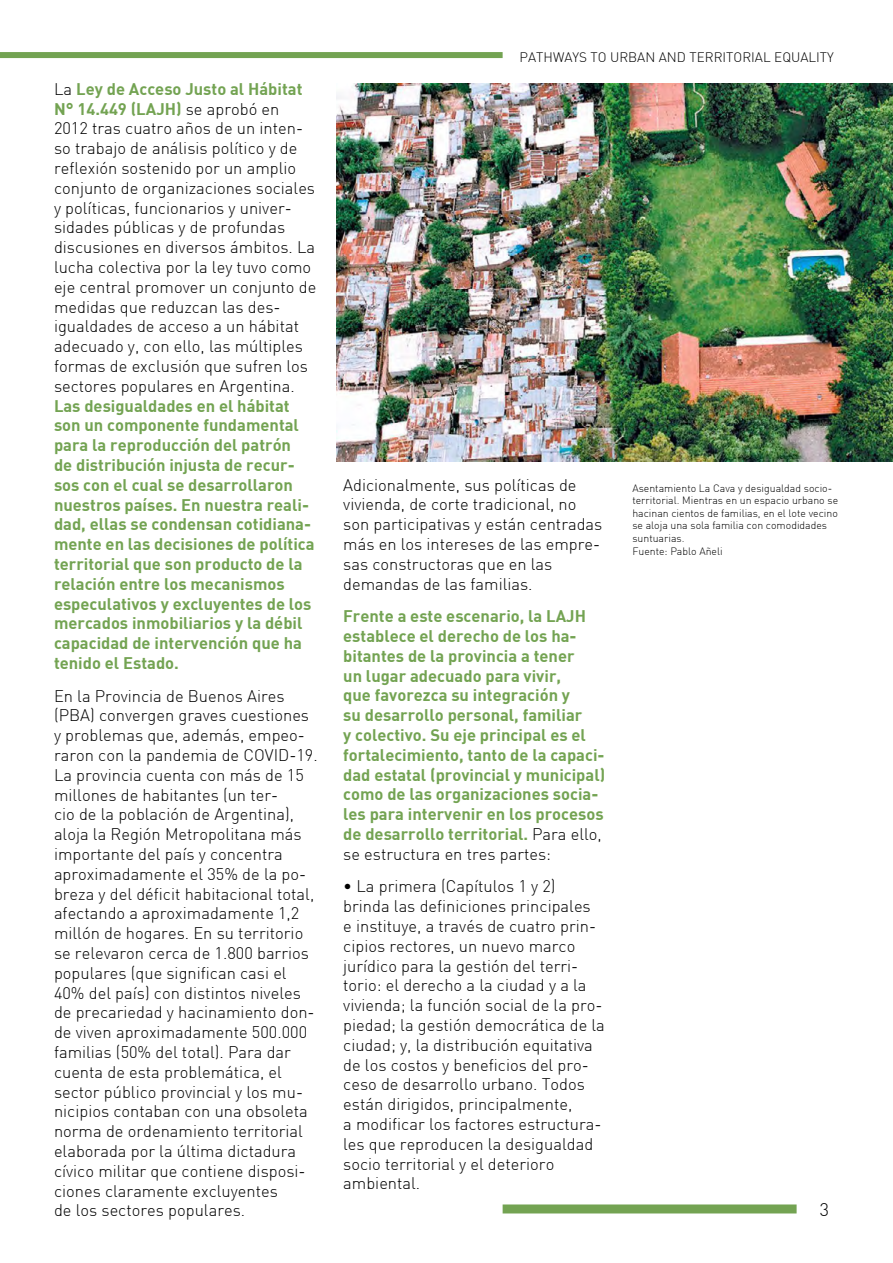
<style>
.page{position:relative;width:893px;height:1263px;background:#fff}
.page>*{position:absolute;margin:0;border:0;box-sizing:border-box;transform-origin:0 0}
.t1{font:300 18px "DIN";color:#000}
.t2{font:300 16.5px/19.8px "DIN";color:#000}
.t3{font:700 16.5px/19.8px "DIN";color:#73a352}
.t4{font:300 13.5px "DIN";color:#000}
.t5{font:300 10.5px/12.6px "DIN";color:#000}
.s1{font-weight:700;color:#73a352}
.s2{font-weight:300;color:#000}
</style>
<div class="page">
<div style="left:0;top:52px;width:503px;height:6px;background:#73a352"></div>
<div style="left:503px;top:1204px;width:294px;height:9px;background:#73a352"></div>
<img style="left:337px;top:84px;width:556px;height:377px">
<p class="t2" style="left:54px;top:79px;width:264px">La <span class="s1">Ley de Acceso Justo al Hábitat N° 14.449 (LAJH)</span> se aprobó en 2012 tras cuatro años de un inten&shy;so trabajo de análisis político y de reflexión sostenido por un amplio conjunto de organizaciones sociales y políticas, funcionarios y univer&shy;sidades públicas y de profundas discusiones en diversos ámbitos. La lucha colectiva por la ley tuvo como eje central promover un conjunto de medidas que reduzcan las des&shy;igualdades de acceso a un hábitat adecuado y, con ello, las múltiples formas de exclusión que sufren los sectores populares en Argentina.</p>
<p class="t3" style="left:54px;top:395px;width:262px">Las desigualdades en el hábitat son un componente fundamental para la reproducción del patrón<br>de distribución injusta de recur&shy;sos con el cual se desarrollaron nuestros países. En nuestra reali&shy;dad, ellas se condensan cotidiana&shy;mente en las decisiones de política territorial que son producto de la relación entre los mecanismos especulativos y excluyentes de los mercados inmobiliarios y la débil capacidad de intervención que ha tenido el Estado.</p>
<p class="t2" style="left:54px;top:686px;width:265px">En la Provincia de Buenos Aires (PBA) convergen graves cuestiones y problemas que, además, empeo&shy;raron con la pandemia de COVID-19.<br>La provincia cuenta con más de 15 millones de habitantes (un ter-<br>cio de la población de Argentina), aloja la Región Metropolitana más importante del país y concentra aproximadamente el 35% de la po&shy;breza y del déficit habitacional total, afectando a aproximadamente 1,2 millón de hogares. En su territorio se relevaron cerca de 1.800 barrios populares (que significan casi el 40% del país) con distintos niveles de precariedad y hacinamiento don&shy;de viven aproximadamente 500.000 familias (50% del total). Para dar cuenta de esta problemática, el sector público provincial y los mu&shy;nicipios contaban con una obsoleta norma de ordenamiento territorial elaborada por la última dictadura cívico militar que contiene disposi&shy;ciones claramente excluyentes<br>de los sectores populares.</p>
<p class="t4" style="left:520px;top:49px;width:316px">PATHWAYS TO URBAN AND TERRITORIAL EQUALITY</p>
<p class="t2" style="left:343px;top:475px;width:261px">Adicionalmente, sus políticas de vivienda, de corte tradicional, no son participativas y están centradas más en los intereses de las empre&shy;sas constructoras que en las demandas de las familias.</p>
<p class="t3" style="left:343px;top:606px;width:264px">Frente a este escenario, la LAJH establece el derecho de los ha&shy;bitantes de la provincia a tener<br>un lugar adecuado para vivir,<br>que favorezca su integración y<br>su desarrollo personal, familiar<br>y colectivo. Su eje principal es el fortalecimiento, tanto de la capaci&shy;dad estatal (provincial y municipal) como de las organizaciones socia&shy;les para intervenir en los procesos de desarrollo territorial. <span class="s2">Para ello, se estructura en tres partes:</span></p>
<p class="t2" style="left:343px;top:876px;width:263px">• La primera (Capítulos 1 y 2) brinda las definiciones principales<br>e instituye, a través de cuatro prin&shy;cipios rectores, un nuevo marco jurídico para la gestión del terri&shy;torio: el derecho a la ciudad y a la vivienda; la función social de la pro&shy;piedad; la gestión democrática de la ciudad; y, la distribución equitativa de los costos y beneficios del pro&shy;ceso de desarrollo urbano. Todos están dirigidos, principalmente,<br>a modificar los factores estructura&shy;les que reproducen la desigualdad socio territorial y el deterioro ambiental.</p>
<p class="t5" style="left:632px;top:481px;width:207px">Asentamiento La Cava y desigualdad socio&shy;territorial. Mientras en un espacio urbano se hacinan cientos de familias, en el lote vecino se aloja una sola familia con comodidades suntuarias.<br>Fuente: Pablo Añeli</p>
<p class="t1" style="left:820px;top:1198px;width:11px">3</p>
</div>
